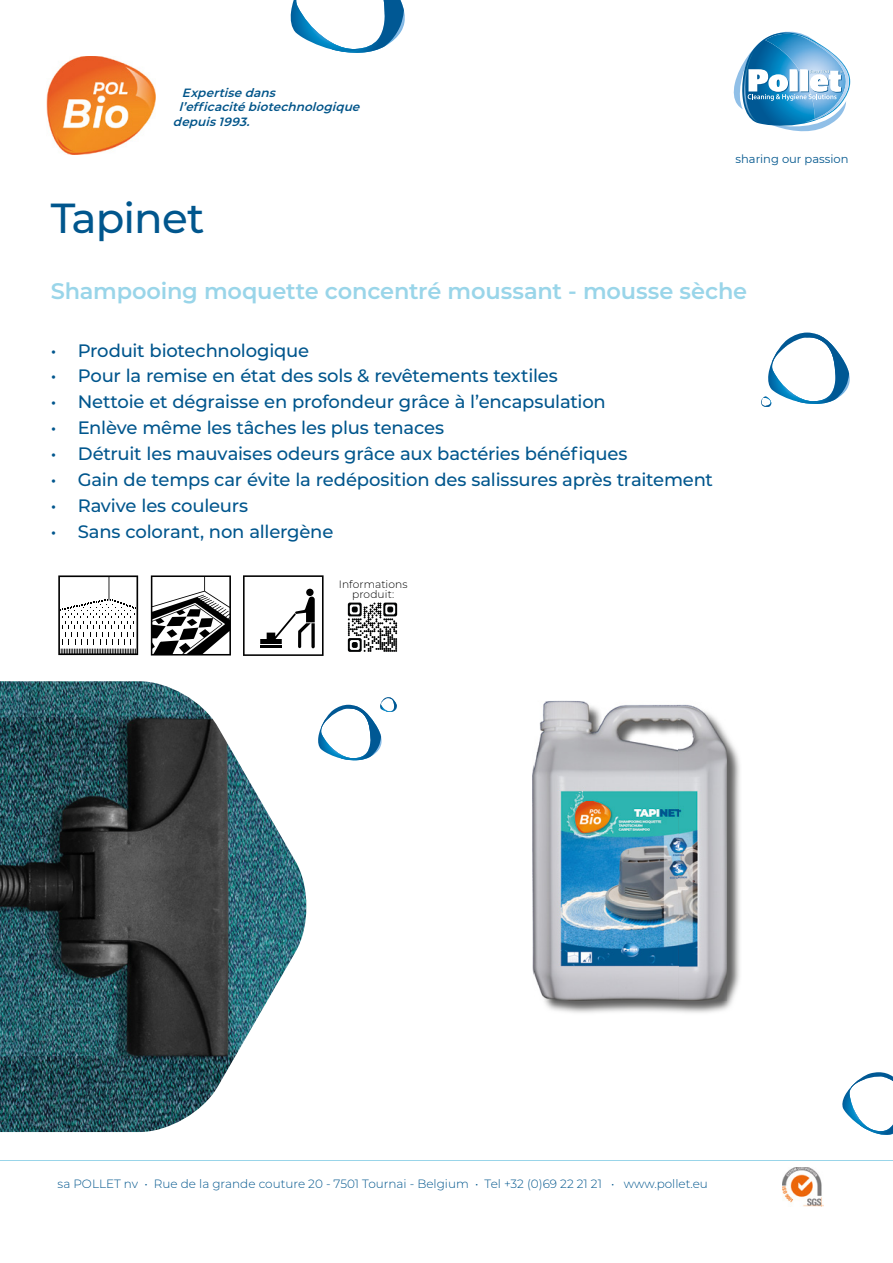
<style>
.page{position:relative;width:893px;height:1263px;background:#fff}
.page>*{position:absolute;margin:0;border:0;box-sizing:border-box;transform-origin:0 0}
.t1{font:500 42px "Montserrat";letter-spacing:-.02em;color:#00568d}
.t2{font:600 22.5px "Montserrat";letter-spacing:-.01em;color:#99d5e9}
.t3{font:500 18px "Montserrat";letter-spacing:-.01em;color:#00568d}
.t4{font:300 12px "Montserrat";color:#00568d}
.t5{font:italic 600 12px "Montserrat";color:#005489}
.t6{font:11.55px "Montserrat";color:#00568d}
.t7{font:300 10.65px/10.6px "Montserrat";letter-spacing:.005em;color:#000;text-align:center}
</style>
<div class="page">
<svg style="left:842px;top:1072px;width:51px;height:63px"></svg>
<img style="left:783px;top:1167px;width:40px;height:40px">
<svg style="left:761px;top:333px;width:89px;height:74px"></svg>
<svg style="left:290px;top:0;width:115px;height:53px"></svg>
<svg style="left:318px;top:697px;width:79px;height:64px"></svg>
<img style="left:47px;top:56px;width:109px;height:98px">
<hr style="left:0;top:1160px;width:893px;height:1px;background:#99d5e9">
<img style="left:544px;top:736px;width:196px;height:277px">
<img style="left:534px;top:701px;width:193px;height:299px">
<img style="left:533px;top:765px;width:1px;height:210px">
<img style="left:0;top:681px;width:307px;height:451px">
<svg style="left:58px;top:575px;width:80px;height:80px"></svg>
<svg style="left:151px;top:575px;width:80px;height:80px"></svg>
<svg style="left:348px;top:603px;width:49px;height:49px"></svg>
<svg style="left:243px;top:575px;width:81px;height:81px"></svg>
<hr style="left:260px;top:645px;width:22px;height:2px;background:#000">
<div style="left:306px;top:589px;width:8px;height:7px;background:#000;border-radius:50%"></div>
<img style="left:846px;top:68px;width:4px;height:34px">
<svg style="left:733px;top:31px;width:113px;height:101px"></svg>
<p class="t5" style="left:182px;top:84px;width:99px">Expertisedans</p>
<p class="t5" style="left:179px;top:99px;width:186px">l’efficacitébiotechnologique</p>
<p class="t5" style="left:173px;top:113px;width:82px">depuis1993.</p>
<h1 class="t1" style="left:51px;top:189px;width:155px">Tapinet</h1>
<p class="t6" style="left:735px;top:151px;width:115px">sharing our passion</p>
<p class="t2" style="left:51px;top:275px;width:698px">Shampooing moquette concentré moussant - mousse sèche</p>
<p class="t3" style="left:51px;top:338px;width:260px">• Produit biotechnologique</p>
<p class="t3" style="left:51px;top:363px;width:509px">• Pour la remise en état des sols &amp; revêtements textiles</p>
<p class="t3" style="left:51px;top:389px;width:557px">• Nettoie et dégraisse en profondeur grâce à l’encapsulation</p>
<p class="t3" style="left:51px;top:415px;width:395px">• Enlève même les tâches les plus tenaces</p>
<p class="t3" style="left:51px;top:441px;width:578px">• Détruit les mauvaises odeurs grâce aux bactéries bénéfiques</p>
<p class="t3" style="left:51px;top:467px;width:664px">• Gain de temps car évite la redéposition des salissures après traitement</p>
<p class="t3" style="left:51px;top:493px;width:199px">• Ravive les couleurs</p>
<p class="t3" style="left:51px;top:519px;width:284px">• Sans colorant, non allergène</p>
<p class="t7" style="left:339px;top:578px;width:70px">Informations produit:</p>
<p class="t4" style="left:58px;top:1175px;width:652px">sa POLLET nv • Rue de la grande couture 20 - 7501 Tournai - Belgium • Tel +32 (0)69 22 21 21 • www.pollet.eu</p>
</div>
